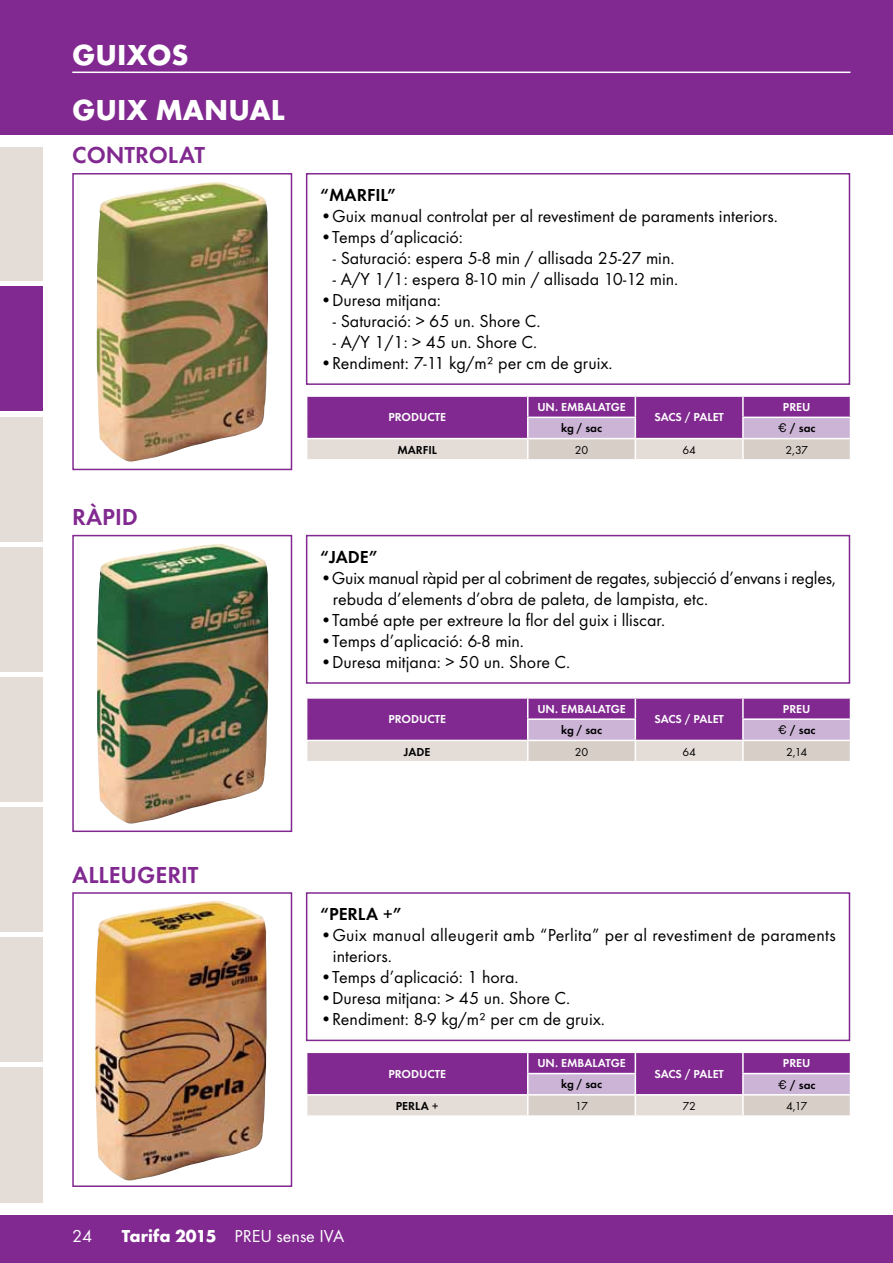
<style>
.page{position:relative;width:893px;height:1263px;background:#fff}
.page>*{position:absolute;margin:0;border:0;box-sizing:border-box;transform-origin:0 0}
.t1{font:700 30px "Futura T";color:#fff}
.t2{font:600 24px "Futura T";color:#812990}
.t3{font:18px/21px "Futura T";color:#000}
.t4{font:18px "Futura T";color:#fff}
.t5{font:600 18px "Futura T";color:#000}
.t6{font:600 12px "Futura T";color:#fff}
.t7{font:600 12px "Futura T";color:#000}
.t8{font:12px "Futura T";color:#000}
.s1{font-family:"Helvetica";font-weight:400}
.s2{font-weight:700}
</style>
<div class="page">
<div style="left:0;top:0;width:893px;height:135px;background:#812990"></div>
<div style="left:0;top:1215px;width:893px;height:48px;background:#812990"></div>
<hr style="left:72px;top:72px;width:778px;height:1px;background:#fff">
<div style="left:0;top:547px;width:43px;height:124px;background:#e4dcd7"></div>
<div style="left:0;top:286px;width:43px;height:125px;background:#812990"></div>
<div style="left:0;top:677px;width:43px;height:125px;background:#e4dcd7"></div>
<div style="left:0;top:807px;width:43px;height:125px;background:#e4dcd7"></div>
<div style="left:0;top:938px;width:43px;height:124px;background:#e4dcd7"></div>
<div style="left:0;top:1068px;width:43px;height:135px;background:#e4dcd7"></div>
<div style="left:0;top:147px;width:43px;height:134px;background:#e4dcd7"></div>
<div style="left:0;top:417px;width:43px;height:124px;background:#e4dcd7"></div>
<img style="left:97px;top:182px;width:171px;height:280px">
<div style="left:72px;top:173px;width:220px;height:297px;border:2px solid #812990"></div>
<div style="left:306px;top:173px;width:544px;height:212px;border:2px solid #812990"></div>
<svg style="left:306px;top:396px;width:545px;height:63px;background:#ae7bb3"></svg>
<img style="left:97px;top:544px;width:171px;height:280px">
<div style="left:72px;top:535px;width:220px;height:297px;border:2px solid #812990"></div>
<div style="left:306px;top:535px;width:544px;height:149px;border:2px solid #812990"></div>
<svg style="left:306px;top:698px;width:545px;height:63px;background:#ae7bb3"></svg>
<img style="left:95px;top:900px;width:172px;height:281px">
<div style="left:72px;top:892px;width:220px;height:295px;border:2px solid #812990"></div>
<div style="left:306px;top:892px;width:544px;height:149px;border:2px solid #812990"></div>
<svg style="left:306px;top:1052px;width:545px;height:63px;background:#ae7cb3"></svg>
<h1 class="t1" style="left:72px;top:37px;width:118px">GUIXOS</h1>
<h1 class="t1" style="left:72px;top:92px;width:214px">GUIX MANUAL</h1>
<h2 class="t2" style="left:72px;top:141px;width:134px">CONTROLAT</h2>
<h2 class="t2" style="left:72px;top:503px;width:67px">RÀPID</h2>
<p class="t5" style="left:320px;top:184px;width:77px">“MARFIL”</p>
<p class="t3" style="left:320px;top:205px;width:459px">•Guix manual controlat per al revestiment de paraments interiors.</p>
<p class="t3" style="left:320px;top:226px;width:144px">•Temps d’aplicació:</p>
<p class="t3" style="left:333px;top:247px;width:343px">- Saturació: espera 5-8 min / allisada 25-27 min.</p>
<p class="t3" style="left:333px;top:268px;width:347px">- A/Y 1/1: espera 8-10 min / allisada 10-12 min.</p>
<p class="t3" style="left:320px;top:289px;width:122px">•Duresa mitjana:</p>
<p class="t3" style="left:333px;top:310px;width:209px">- Saturació: &gt; 65 un. Shore C.</p>
<p class="t3" style="left:333px;top:331px;width:206px">- A/Y 1/1: &gt; 45 un. Shore C.</p>
<p class="t3" style="left:320px;top:352px;width:294px">•Rendiment: 7-11 kg/m² per cm de gruix.</p>
<p class="t6" style="left:388px;top:410px;width:59px">PRODUCTE</p>
<p class="t6" style="left:537px;top:400px;width:90px">UN. EMBALATGE</p>
<p class="t6" style="left:783px;top:400px;width:29px">PREU</p>
<p class="t6" style="left:654px;top:410px;width:71px">SACS / PALET</p>
<p class="t7" style="left:561px;top:421px;width:43px">kg / sac</p>
<p class="t7" style="left:778px;top:421px;width:39px"><span class="s1">€</span> / sac</p>
<p class="t7" style="left:397px;top:443px;width:41px">MARFIL</p>
<p class="t8" style="left:575px;top:443px;width:15px">20</p>
<p class="t8" style="left:682px;top:443px;width:15px">64</p>
<p class="t8" style="left:785px;top:443px;width:24px">2,37</p>
<p class="t5" style="left:320px;top:546px;width:59px">“JADE”</p>
<p class="t3" style="left:333px;top:567px;width:504px;text-indent:-13px">•Guix manual ràpid per al cobriment de regates, subjecció d’envans i regles, rebuda d’elements d’obra de paleta, de lampista, etc.</p>
<p class="t3" style="left:320px;top:609px;width:347px">•També apte per extreure la flor del guix i lliscar.</p>
<p class="t3" style="left:320px;top:630px;width:205px">•Temps d’aplicació: 6-8 min.</p>
<p class="t3" style="left:320px;top:651px;width:252px">•Duresa mitjana: &gt; 50 un. Shore C.</p>
<p class="t6" style="left:388px;top:712px;width:59px">PRODUCTE</p>
<p class="t6" style="left:537px;top:701px;width:90px">UN. EMBALATGE</p>
<p class="t6" style="left:783px;top:701px;width:29px">PREU</p>
<p class="t6" style="left:654px;top:712px;width:71px">SACS / PALET</p>
<p class="t7" style="left:561px;top:723px;width:43px">kg / sac</p>
<p class="t7" style="left:778px;top:723px;width:39px"><span class="s1">€</span> / sac</p>
<p class="t7" style="left:404px;top:744px;width:28px">JADE</p>
<p class="t8" style="left:575px;top:745px;width:15px">20</p>
<p class="t8" style="left:682px;top:745px;width:15px">64</p>
<p class="t8" style="left:786px;top:745px;width:23px">2,14</p>
<h2 class="t2" style="left:72px;top:860px;width:128px">ALLEUGERIT</h2>
<p class="t5" style="left:320px;top:904px;width:83px">“PERLA +”</p>
<p class="t3" style="left:333px;top:925px;width:504px;text-indent:-13px">•Guix manual alleugerit amb “Perlita” per al revestiment de paraments interiors.</p>
<p class="t3" style="left:320px;top:967px;width:200px">•Temps d’aplicació: 1 hora.</p>
<p class="t3" style="left:320px;top:988px;width:252px">•Duresa mitjana: &gt; 45 un. Shore C.</p>
<p class="t3" style="left:320px;top:1009px;width:286px">•Rendiment: 8-9 kg/m² per cm de gruix.</p>
<p class="t6" style="left:388px;top:1066px;width:59px">PRODUCTE</p>
<p class="t6" style="left:537px;top:1056px;width:90px">UN. EMBALATGE</p>
<p class="t6" style="left:783px;top:1056px;width:29px">PREU</p>
<p class="t6" style="left:654px;top:1066px;width:71px">SACS / PALET</p>
<p class="t7" style="left:561px;top:1077px;width:43px">kg / sac</p>
<p class="t7" style="left:778px;top:1077px;width:39px"><span class="s1">€</span> / sac</p>
<p class="t7" style="left:396px;top:1099px;width:44px">PERLA +</p>
<p class="t8" style="left:575px;top:1099px;width:14px">17</p>
<p class="t8" style="left:682px;top:1099px;width:15px">72</p>
<p class="t8" style="left:786px;top:1099px;width:23px">4,17</p>
<p class="t4" style="left:72px;top:1225px;width:22px">24</p>
<p class="t4" style="left:122px;top:1225px;width:224px"><span class="s2">Tarifa 2015</span> PREU sense IVA</p>
</div>
